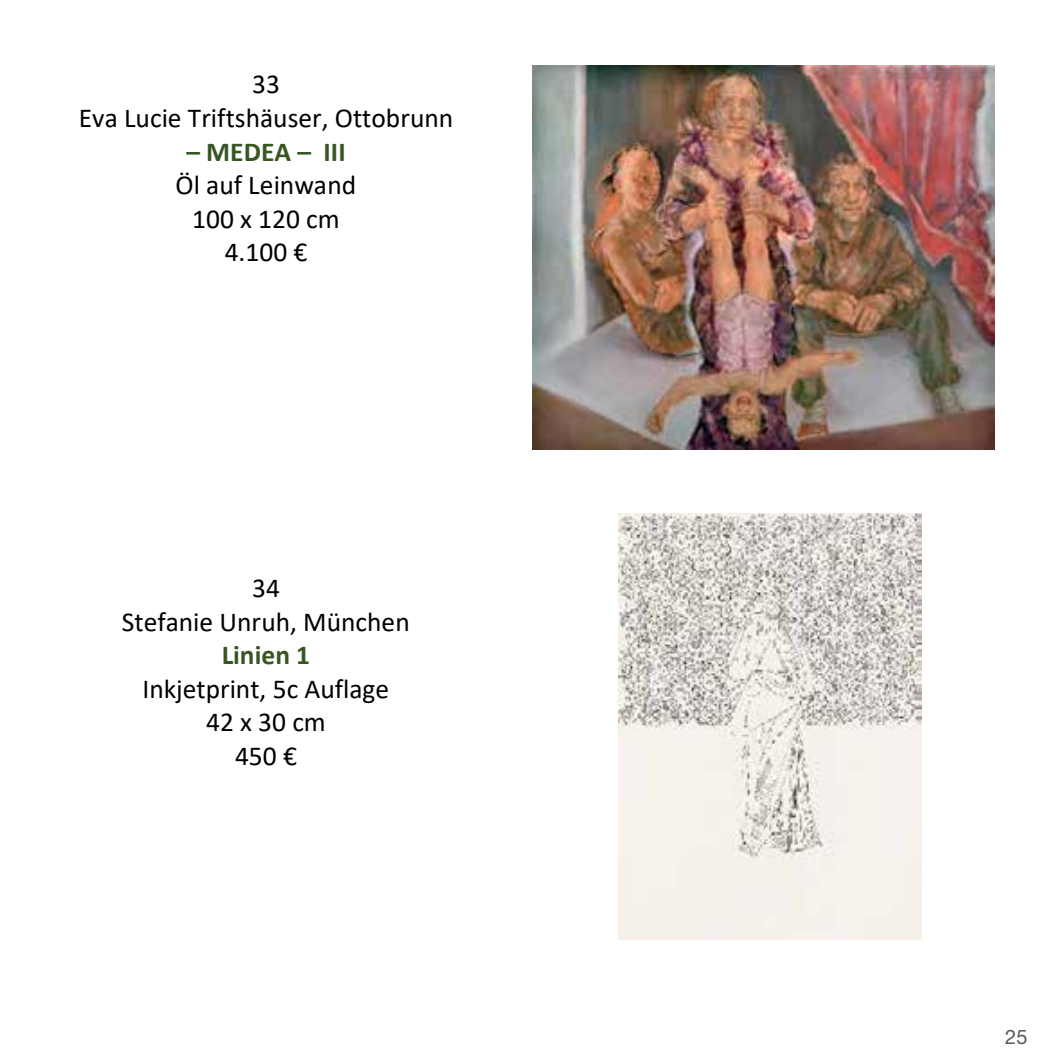
<style>
.page{position:relative;width:1063px;height:1063px;background:#fff}
.page>*{position:absolute;margin:0;border:0;box-sizing:border-box;transform-origin:0 0}
.t1{font:27.5px/33.5px "Calibri";color:#000;text-align:center}
.t2{font:700 27.5px "Calibri";color:#385623}
.t3{font:20px "Helvetica Neue";color:#575756}
</style>
<div class="page">
<img style="left:618px;top:514px;width:303px;height:425px">
<img style="left:533px;top:65px;width:461px;height:385px">
<p class="t1" style="left:79px;top:67px;width:376px">33<br>Eva Lucie Triftshäuser, Ottobrunn</p>
<p class="t2" style="left:186px;top:132px;width:161px">– MEDEA – III</p>
<p class="t1" style="left:176px;top:167px;width:182px">Öl auf Leinwand<br>100 x 120 cm<br>4.100 €</p>
<p class="t1" style="left:122px;top:570px;width:289px">34<br>Stefanie Unruh, München</p>
<p class="t2" style="left:222px;top:635px;width:90px">Linien 1</p>
<p class="t1" style="left:142px;top:671px;width:248px">Inkjetprint, 5c Auflage<br>42 x 30 cm<br>450 €</p>
<p class="t3" style="left:1005px;top:1025px;width:24px">25</p>
</div>
